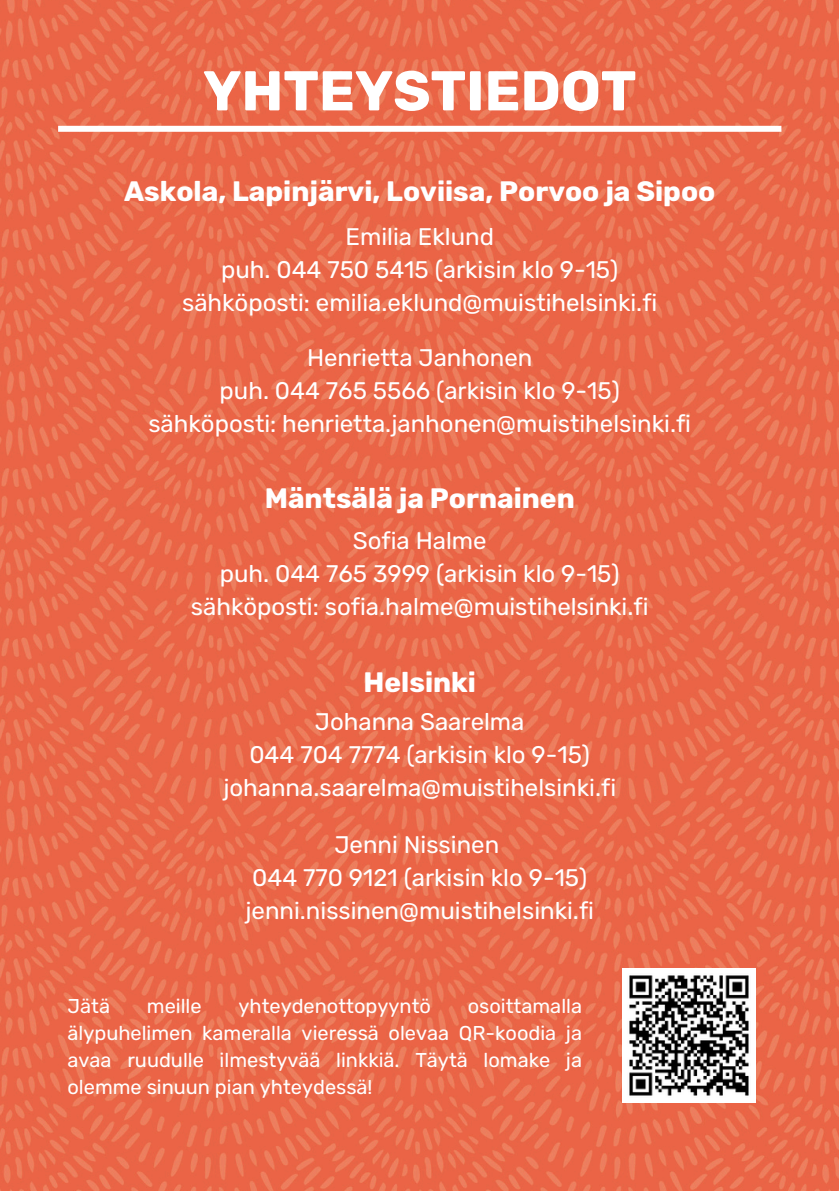
<style>
.page{position:relative;width:839px;height:1191px;background:#fff}
.page>*{position:absolute;margin:0;border:0;box-sizing:border-box;transform-origin:0 0}
.t1{font:700 56px "Rubik";color:#fff}
.t2{font:700 28px "Rubik";color:#fff}
.t3{font:24px/33px "Rubik";color:#fff;text-align:center}
.t4{font:20px/27px "Rubik";color:#fff;text-align:justify}
</style>
<div class="page">
<img style="left:0;top:0;width:838px;height:1191px">
<div style="left:58px;top:126px;width:723px;height:6px;background:#fff"></div>
<img style="left:622px;top:969px;width:133px;height:133px">
<h1 class="t1" style="left:203px;top:58px;width:435px">YHTEYSTIEDOT</h1>
<p class="t2" style="left:124px;top:175px;width:592px">Askola, Lapinjärvi, Loviisa, Porvoo ja Sipoo</p>
<h3 class="t3" style="left:182px;top:221px;width:477px">Emilia Eklund<br>puh. 044 750 5415 (arkisin klo 9-15) sähköposti: emilia.eklund@muistihelsinki.fi</h3>
<h3 class="t3" style="left:148px;top:341px;width:544px">Henrietta Janhonen<br>puh. 044 765 5566 (arkisin klo 9-15)<br>sähköposti: henrietta.janhonen@muistihelsinki.fi</h3>
<h2 class="t2" style="left:265px;top:482px;width:311px">Mäntsälä ja Pornainen</h2>
<h2 class="t3" style="left:191px;top:524px;width:459px">Sofia Halme<br>puh. 044 765 3999 (arkisin klo 9-15) sähköposti: sofia.halme@muistihelsinki.fi</h2>
<h3 class="t2" style="left:363px;top:665px;width:114px">Helsinki</h3>
<h3 class="t3" style="left:223px;top:705px;width:394px">Johanna Saarelma<br>044 704 7774 (arkisin klo 9-15) johanna.saarelma@muistihelsinki.fi</h3>
<h3 class="t3" style="left:245px;top:828px;width:350px">Jenni Nissinen<br>044 770 9121 (arkisin klo 9-15) jenni.nissinen@muistihelsinki.fi</h3>
<h2 class="t4" style="left:67px;top:993px;width:44px">Jätä</h2>
<h2 class="t4" style="left:147px;top:993px;width:56px">meille</h2>
<h2 class="t4" style="left:238px;top:993px;width:194px">yhteydenottopyyntö</h2>
<h2 class="t4" style="left:67px;top:993px;width:516px;text-indent:400px">osoittamalla älypuhelimen kameralla vieressä olevaa QR-koodia ja avaa ruudulle ilmestyvää linkkiä. Täytä lomake ja olemme sinuun pian yhteydessä!</h2>
</div>
